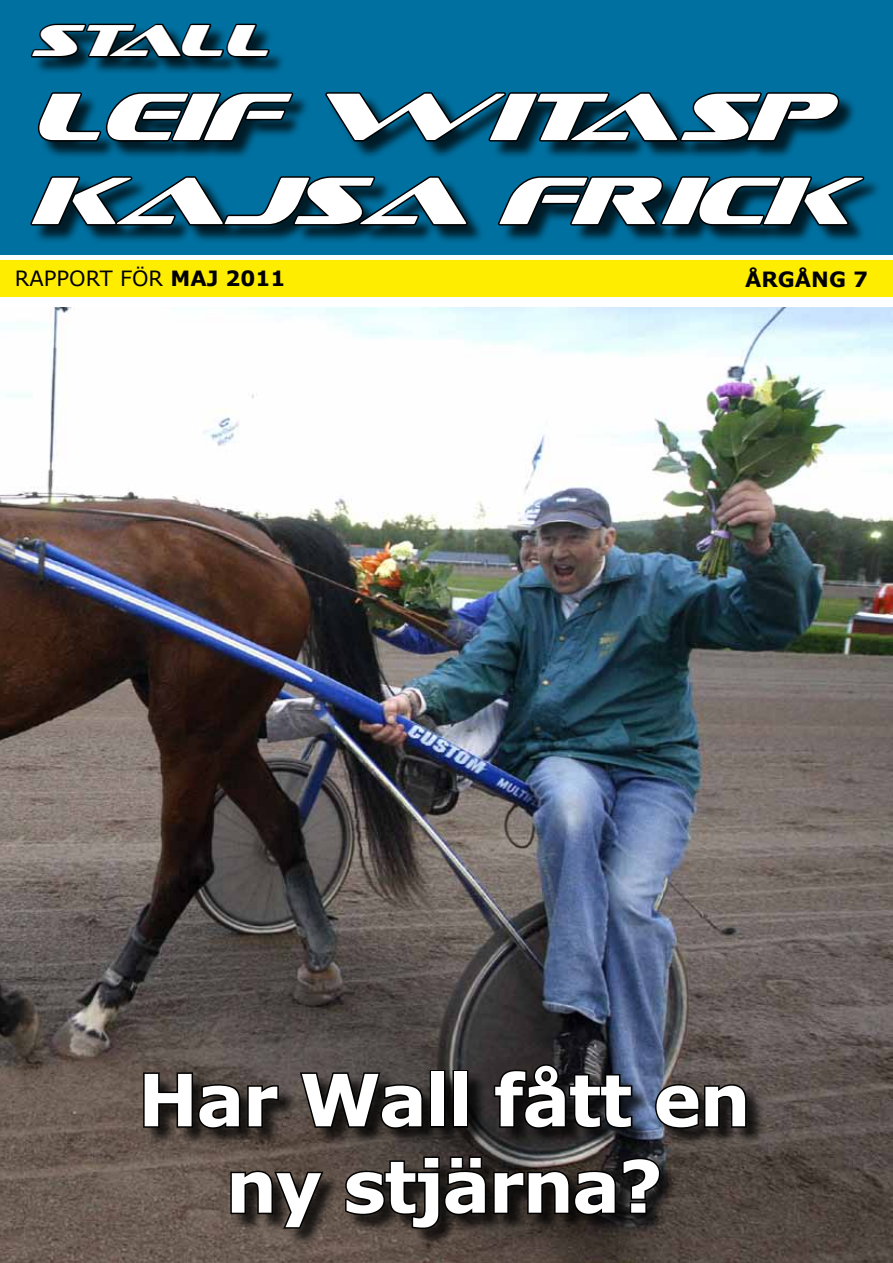
<style>
.page{position:relative;width:893px;height:1263px;background:#fff}
.page>*{position:absolute;margin:0;border:0;box-sizing:border-box;transform-origin:0 0}
.t1{font:700 72px/86.4px "Verdana";letter-spacing:-.025em;color:#fff;text-align:center}
.t2{font:italic 67.5px/84px "Sofachrome";color:#fff}
.t3{font:italic 45px "Sofachrome";letter-spacing:-.055em;color:#fff}
.t4{font:21px "Verdana";color:#000}
.t5{font:700 21px "Verdana";color:#000}
.s1{font-weight:700}
</style>
<div class="page">
<img style="left:0;top:307px;width:893px;height:956px">
<div style="left:1px;top:1px;width:892px;height:254px;background:#0070a0"></div>
<div style="left:0;top:260px;width:893px;height:36px;background:#ffed00"></div>
<div style="left:33px;top:26px;width:849px;height:218px;background:#000;opacity:.75"></div>
<svg style="left:30px;top:23px;width:241px;height:37px"></svg>
<svg style="left:36px;top:80px;width:259px;height:63px"></svg>
<svg style="left:324px;top:80px;width:517px;height:64px"></svg>
<svg style="left:30px;top:164px;width:439px;height:73px"></svg>
<svg style="left:496px;top:164px;width:370px;height:63px"></svg>
<div style="left:145px;top:1067px;width:620px;height:181px;background:#000;opacity:.75"></div>
<svg style="left:142px;top:1071px;width:139px;height:59px;background:#2f2926"></svg>
<svg style="left:298px;top:1070px;width:126px;height:60px;background:#292523"></svg>
<div style="left:430px;top:1070px;width:15px;height:58px;border:3px solid #000"></div>
<div style="left:453px;top:1070px;width:15px;height:58px;border:3px solid #000"></div>
<svg style="left:492px;top:1062px;width:142px;height:68px;background:#1a1a1e"></svg>
<svg style="left:654px;top:1082px;width:94px;height:48px;background:#2a2728"></svg>
<svg style="left:229px;top:1169px;width:97px;height:61px;background:#342d28"></svg>
<svg style="left:344px;top:1155px;width:318px;height:76px;background:#282321"></svg>
<p class="t3" style="left:30px;top:18px;width:239px">STALL</p>
<p class="t2" style="left:30px;top:76px;width:819px">LEIF WITASP<br>KAJSA FRICK</p>
<p class="t4" style="left:15px;top:264px;width:272px">RAPPORT FÖR <span class="s1">MAJ 2011</span></p>
<p class="t5" style="left:745px;top:264px;width:124px">ÅRGÅNG 7</p>
<p class="t1" style="left:138px;top:1055px;width:614px">Har Wall fått en ny stjärna?</p>
</div>
